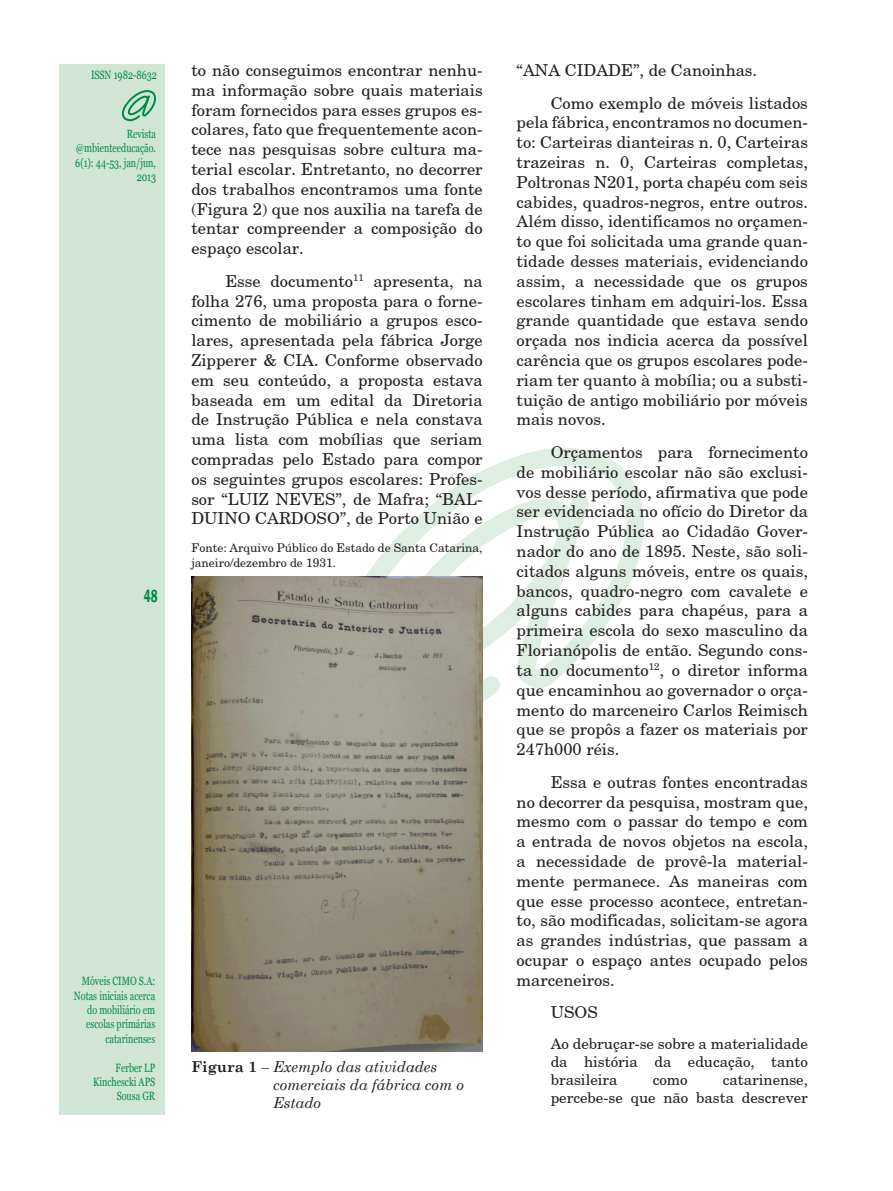
<style>
.page{position:relative;width:893px;height:1191px;background:#fff}
.page>*{position:absolute;margin:0;border:0;box-sizing:border-box;transform-origin:0 0}
.t1{font:600 condensed 18px "Franklin Gothic";color:#008b43;scale:.75 1}
.texto_miolo_01{font:16.5px/19.8px "New Century Schoolbook";color:#231f20;text-align:justify}
.recuo_de_texto_miolo{font:15px/18px "New Century Schoolbook";color:#231f20;text-align:justify}
.legenda{font:italic 15px/18px "Century Schoolbook";color:#231f20}
.t2{font:12px/14.4px "Georgia";color:#008b43;text-align:right;scale:.75 1}
.rodapé_01{font:12px/14.4px "New Century Schoolbook";color:#231f20}
.s1{font-weight:700;font-style:normal}
</style>
<div class="page">
<div style="left:60px;top:64px;width:105px;height:1050px;background:#d1e5d7"></div>
<svg style="left:322px;top:448px;width:322px;height:254px"></svg>
<svg style="left:121px;top:90px;width:35px;height:32px"></svg>
<img style="left:191px;top:577px;width:292px;height:474px">
<p class="t2" style="left:91px;top:68px;width:89px">ISSN 1982-8632</p>
<p class="t2" style="left:75px;top:127px;width:109px">Revista @mbienteeducação.<br>6(1): 44-53, jan/jun,<br>2013</p>
<p class="t1" style="left:144px;top:583px;width:20px">48</p>
<p class="texto_miolo_01" style="left:191px;top:60px;width:293px">to não conseguimos encontrar nenhu&shy;ma informação sobre quais materiais foram fornecidos para esses grupos es&shy;colares, fato que frequentemente acon&shy;tece nas pesquisas sobre cultura ma&shy;terial escolar. Entretanto, no decorrer dos trabalhos encontramos uma fonte (Figura 2) que nos auxilia na tarefa de tentar compreender a composição do espaço escolar.</p>
<p class="texto_miolo_01" style="left:191px;top:270px;width:293px;text-indent:34px">Esse documento<sup>11</sup> apresenta, na folha 276, uma proposta para o forne&shy;cimento de mobiliário a grupos esco&shy;lares, apresentada pela fábrica Jorge Zipperer &amp; CIA. Conforme observado em seu conteúdo, a proposta estava baseada em um edital da Diretoria de Instrução Pública e nela constava uma lista com mobílias que seriam compradas pelo Estado para compor os seguintes grupos escolares: Profes&shy;sor “LUIZ NEVES”, de Mafra; “BAL-DUINO CARDOSO”, de Porto União e</p>
<p class="rodapé_01" style="left:191px;top:540px;width:293px">Fonte: Arquivo Público do Estado de Santa Catarina, janeiro/dezembro de 1931.</p>
<p class="t2" style="left:74px;top:974px;width:110px">Móveis CIMO S.A:<br>Notas iniciais acerca do mobiliário em escolas primárias catarinenses</p>
<p class="t2" style="left:93px;top:1060px;width:84px">Ferber LP<br>Kinchescki APS<br>Sousa GR</p>
<p class="legenda" style="left:273px;top:1056px;width:193px;text-indent:-82px"><span class="s1">Figura 1</span> – Exemplo das atividades comerciais da fábrica com o<br>Estado</p>
<p class="texto_miolo_01" style="left:517px;top:60px;width:242px">“ANA CIDADE”, de Canoinhas.</p>
<p class="texto_miolo_01" style="left:517px;top:92px;width:293px;text-indent:34px">Como exemplo de móveis listados pela fábrica, encontramos no documen&shy;to: Carteiras dianteiras n. 0, Carteiras trazeiras n. 0, Carteiras completas, Poltronas N201, porta chapéu com seis cabides, quadros-negros, entre outros.<br>Além disso, identificamos no orçamen&shy;to que foi solicitada uma grande quan&shy;tidade desses materiais, evidenciando assim, a necessidade que os grupos escolares tinham em adquiri-los. Essa grande quantidade que estava sendo orçada nos indicia acerca da possível carência que os grupos escolares pode&shy;riam ter quanto à mobília; ou a substi&shy;tuição de antigo mobiliário por móveis mais novos.</p>
<p class="texto_miolo_01" style="left:517px;top:442px;width:293px;text-indent:34px">Orçamentos para fornecimento de mobiliário escolar não são exclusi&shy;vos desse período, afirmativa que pode ser evidenciada no ofício do Diretor da Instrução Pública ao Cidadão Gover&shy;nador do ano de 1895. Neste, são soli&shy;citados alguns móveis, entre os quais, bancos, quadro-negro com cavalete e alguns cabides para chapéus, para a primeira escola do sexo masculino da Florianópolis de então. Segundo cons&shy;ta no documento<sup>12</sup>, o diretor informa que encaminhou ao governador o orça&shy;mento do marceneiro Carlos Reimisch que se propôs a fazer os materiais por 247h000 réis.</p>
<p class="texto_miolo_01" style="left:517px;top:771px;width:293px;text-indent:34px">Essa e outras fontes encontradas no decorrer da pesquisa, mostram que, mesmo com o passar do tempo e com a entrada de novos objetos na escola, a necessidade de provê-la material&shy;mente permanece. As maneiras com que esse processo acontece, entretan&shy;to, são modificadas, solicitam-se agora as grandes indústrias, que passam a ocupar o espaço antes ocupado pelos marceneiros.</p>
<p class="texto_miolo_01" style="left:551px;top:1002px;width:49px">USOS</p>
<p class="recuo_de_texto_miolo" style="left:551px;top:1034px;width:259px">Ao debruçar-se sobre a materialidade da história da educação, tanto brasileira</p>
<p class="recuo_de_texto_miolo" style="left:551px;top:1070px;width:259px;text-align:right">catarinense,<br>percebe-se que não basta descrever</p>
<p class="recuo_de_texto_miolo" style="left:653px;top:1070px;width:36px">como</p>
</div>
